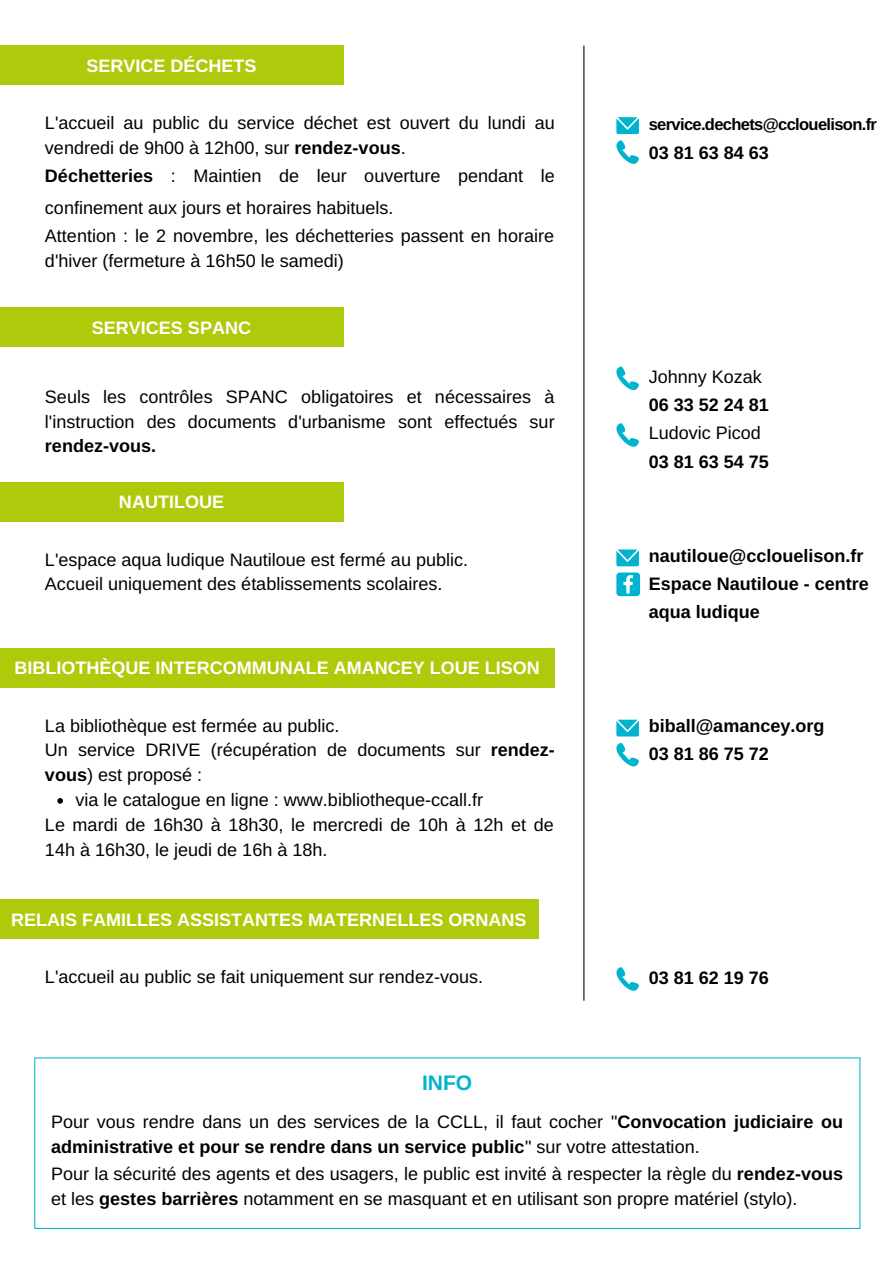
<style>
.page{position:relative;width:894px;height:1264px;background:#fff}
.page>*{position:absolute;margin:0;border:0;box-sizing:border-box;transform-origin:0 0}
.t1{font:700 21px "Arimo";color:#00b3ce}
.t2{font:18px/24.8px "Arimo";color:#000}
.t3{font:700 18px/28.2px "Arimo";color:#000}
.t4{font:700 18px "Arimo";color:#fff}
.t5{font:700 16.5px "Arimo";letter-spacing:-.04em;color:#000}
.s1{font-weight:700}
</style>
<div class="page">
<div style="left:0;top:308px;width:343px;height:39px;background:#afca0a"></div>
<div style="left:0;top:482px;width:343px;height:39px;background:#afca0a"></div>
<div style="left:0;top:648px;width:554px;height:39px;background:#afca0a"></div>
<div style="left:0;top:899px;width:538px;height:40px;background:#afca0a"></div>
<svg style="left:616px;top:366px;width:22px;height:24px"></svg>
<svg style="left:616px;top:423px;width:22px;height:24px"></svg>
<svg style="left:583px;top:46px;width:1px;height:954px"></svg>
<svg style="left:616px;top:719px;width:22px;height:17px"></svg>
<svg style="left:616px;top:742px;width:22px;height:24px"></svg>
<svg style="left:616px;top:967px;width:22px;height:23px"></svg>
<svg style="left:616px;top:549px;width:22px;height:17px"></svg>
<svg style="left:616px;top:572px;width:24px;height:24px"></svg>
<div style="left:0;top:46px;width:343px;height:39px;background:#afca0a"></div>
<svg style="left:616px;top:117px;width:22px;height:17px"></svg>
<svg style="left:616px;top:140px;width:22px;height:24px"></svg>
<svg style="left:34px;top:1057px;width:826px;height:171px"></svg>
<svg style="left:57px;top:798px;width:6px;height:5px"></svg>
<p class="t4" style="left:86px;top:55px;width:171px">SERVICE DÉCHETS</p>
<p class="t2" style="left:45px;top:110px;width:511px">L'accueil au public du service déchet est ouvert du lundi au vendredi de 9h00 à 12h00, sur <span class="s1">rendez-vous</span>.</p>
<p class="t2" style="left:45px;top:160px;width:511px;line-height:31.5px"><span class="s1">Déchetteries</span> : Maintien de leur ouverture pendant le confinement aux jours et horaires habituels.</p>
<p class="t2" style="left:45px;top:223px;width:510px">Attention : le 2 novembre, les déchetteries passent en horaire d'hiver (fermeture à 16h50 le samedi)</p>
<p class="t4" style="left:92px;top:317px;width:161px">SERVICES SPANC</p>
<p class="t2" style="left:45px;top:384px;width:511px">Seuls les contrôles SPANC obligatoires et nécessaires à l'instruction des documents d'urbanisme sont effectués sur</p>
<p class="t3" style="left:45px;top:432px;width:113px">rendez-vous.</p>
<p class="t4" style="left:119px;top:492px;width:106px">NAUTILOUE</p>
<p class="t2" style="left:45px;top:547px;width:424px">L'espace aqua ludique Nautiloue est fermé au public.<br>Accueil uniquement des établissements scolaires.</p>
<p class="t4" style="left:15px;top:657px;width:526px">BIBLIOTHÈQUE INTERCOMMUNALE AMANCEY LOUE LISON</p>
<p class="t2" style="left:45px;top:713px;width:511px">La bibliothèque est fermée au public.<br>Un service DRIVE (récupération de documents sur <span class="s1">rendez&shy;vous</span>) est proposé :</p>
<p class="t2" style="left:45px;top:812px;width:510px">Le mardi de 16h30 à 18h30, le mercredi de 10h à 12h et de<br>14h à 16h30, le jeudi de 16h à 18h.</p>
<p class="t2" style="left:76px;top:787px;width:409px">via le catalogue en ligne : www.bibliotheque-ccall.fr</p>
<p class="t4" style="left:11px;top:909px;width:516px">RELAIS FAMILLES ASSISTANTES MATERNELLES ORNANS</p>
<p class="t2" style="left:45px;top:964px;width:439px">L'accueil au public se fait uniquement sur rendez-vous.</p>
<p class="t1" style="left:422px;top:1070px;width:52px">INFO</p>
<p class="t5" style="left:648px;top:115px;width:230px">service.dechets@cclouelison.fr</p>
<p class="t3" style="left:648px;top:138px;width:122px">03 81 63 84 63</p>
<p class="t2" style="left:648px;top:364px;width:115px">Johnny Kozak</p>
<p class="t3" style="left:648px;top:391px;width:122px">06 33 52 24 81</p>
<p class="t2" style="left:648px;top:421px;width:114px">Ludovic Picod</p>
<p class="t3" style="left:648px;top:447px;width:122px">03 81 63 54 75</p>
<p class="t3" style="left:648px;top:541px;width:222px">nautiloue@cclouelison.fr<br>Espace Nautiloue - centre aqua ludique</p>
<p class="t3" style="left:648px;top:711px;width:177px">biball@amancey.org<br>03 81 86 75 72</p>
<p class="t3" style="left:648px;top:963px;width:122px">03 81 62 19 76</p>
<p class="t2" style="left:51px;top:1108px;width:793px;line-height:25.2px">Pour vous rendre dans un des services de la CCLL, il faut cocher "<span class="s1">Convocation judiciaire ou administrative et pour se rendre dans un service public</span>" sur votre attestation.</p>
<p class="t2" style="left:51px;top:1161px;width:793px;line-height:25.2px">Pour la sécurité des agents et des usagers, le public est invité à respecter la règle du <span class="s1">rendez-vous </span>et les <span class="s1">gestes barrières</span> notamment en se masquant et en utilisant son propre matériel (stylo).</p>
</div>
